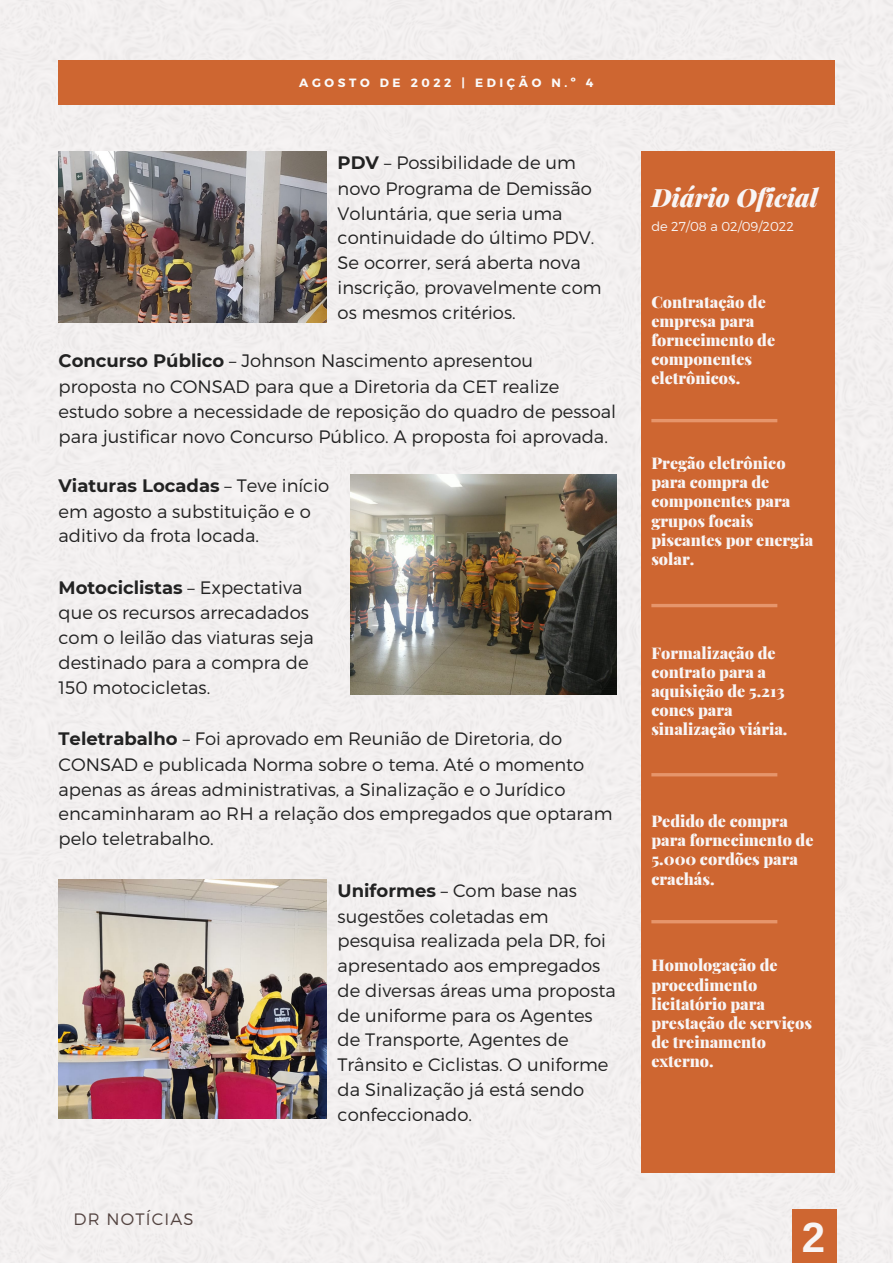
<style>
.page{position:relative;width:893px;height:1264px;background:#fff}
.page>*{position:absolute;margin:0;border:0;box-sizing:border-box;transform-origin:0 0}
.t1{font:700 42px "Arimo";color:#f8f5f5}
.t2{font:italic 900 25.2px "Playfair Display";color:#f8f5f5}
.t3{font:300 18px/24.9px "Montserrat";color:#222}
.t4{font:300 16.5px "Montserrat";letter-spacing:.07em;color:#544441}
.t5{font:900 16.05px/19px "Playfair Display";color:#f8f5f5}
.t6{font:300 12.9px "Montserrat";color:#f8f5f5}
.t7{font:700 12px "Montserrat";letter-spacing:.3em;color:#fafafa}
.s1{font-weight:700}
</style>
<div class="page">
<div style="left:0;top:0;width:892px;height:1262px;background:#f2f0f0"></div>
<div style="left:58px;top:60px;width:776px;height:45px;background:#ce6631"></div>
<div style="left:791px;top:1208px;width:45px;height:54px;background:#ce6631"></div>
<div style="left:640px;top:152px;width:194px;height:1020px;background:#ce6631"></div>
<hr style="left:651px;top:419px;width:126px;height:3px;background:#e6956b">
<hr style="left:651px;top:604px;width:126px;height:3px;background:#e6956b">
<hr style="left:651px;top:773px;width:126px;height:3px;background:#e6956b">
<hr style="left:651px;top:920px;width:126px;height:3px;background:#e6956b">
<img style="left:58px;top:152px;width:268px;height:171px">
<img style="left:350px;top:474px;width:266px;height:220px">
<img style="left:58px;top:879px;width:268px;height:239px">
<p class="t7" style="left:299px;top:75px;width:295px">AGOSTO DE 2022 | EDIÇÃO N.º 4</p>
<p class="t3" style="left:337px;top:149px;width:265px"><span class="s1">PDV</span> – Possibilidade de um novo Programa de Demissão<br>Voluntária, que seria uma continuidade do último PDV.<br>Se ocorrer, será aberta nova inscrição, provavelmente com os mesmos critérios.</p>
<p class="t3" style="left:58px;top:347px;width:559px"><span class="s1">Concurso Público</span> – Johnson Nascimento apresentou proposta no CONSAD para que a Diretoria da CET realize estudo sobre a necessidade de reposição do quadro de pessoal para justificar novo Concurso Público. A proposta foi aprovada.</p>
<p class="t3" style="left:58px;top:471px;width:272px;line-height:25.3px"><span class="s1">Viaturas Locadas</span> – Teve início em agosto a substituição e o aditivo da frota locada.</p>
<p class="t3" style="left:58px;top:573px;width:257px"><span class="s1">Motociclistas</span> – Expectativa que os recursos arrecadados com o leilão das viaturas seja destinado para a compra de<br>150 motocicletas.</p>
<p class="t3" style="left:58px;top:725px;width:555px"><span class="s1">Teletrabalho</span> – Foi aprovado em Reunião de Diretoria, do CONSAD e publicada Norma sobre o tema. Até o momento apenas as áreas administrativas, a Sinalização e o Jurídico encaminharam ao RH a relação dos empregados que optaram pelo teletrabalho.</p>
<p class="t4" style="left:73px;top:1208px;width:121px">DR NOTÍCIAS</p>
<p class="t3" style="left:337px;top:877px;width:280px"><span class="s1">Uniformes</span> – Com base nas sugestões coletadas em pesquisa realizada pela DR, foi apresentado aos empregados de diversas áreas uma proposta de uniforme para os Agentes de Transporte, Agentes de<br>Trânsito e Ciclistas. O uniforme da Sinalização já está sendo confeccionado.</p>
<h2 class="t2" style="left:651px;top:180px;width:168px">Diário Oficial</h2>
<p class="t6" style="left:651px;top:217px;width:144px">de 27/08 a 02/09/2022</p>
<p class="t5" style="left:651px;top:292px;width:125px">Contratação de empresa para fornecimento de componentes eletrônicos.</p>
<p class="t5" style="left:651px;top:453px;width:163px">Pregão eletrônico para compra de componentes para grupos focais piscantes por energia solar.</p>
<p class="t5" style="left:651px;top:642px;width:138px">Formalização de contrato para a aquisição de 5.213 cones para sinalização viária.</p>
<p class="t5" style="left:651px;top:811px;width:163px">Pedido de compra para fornecimento de<br>5.000 cordões para crachás.</p>
<p class="t5" style="left:651px;top:955px;width:162px">Homologação de procedimento licitatório para prestação de serviços de treinamento externo.</p>
<h1 class="t1" style="left:801px;top:1213px;width:25px">2</h1>
</div>
